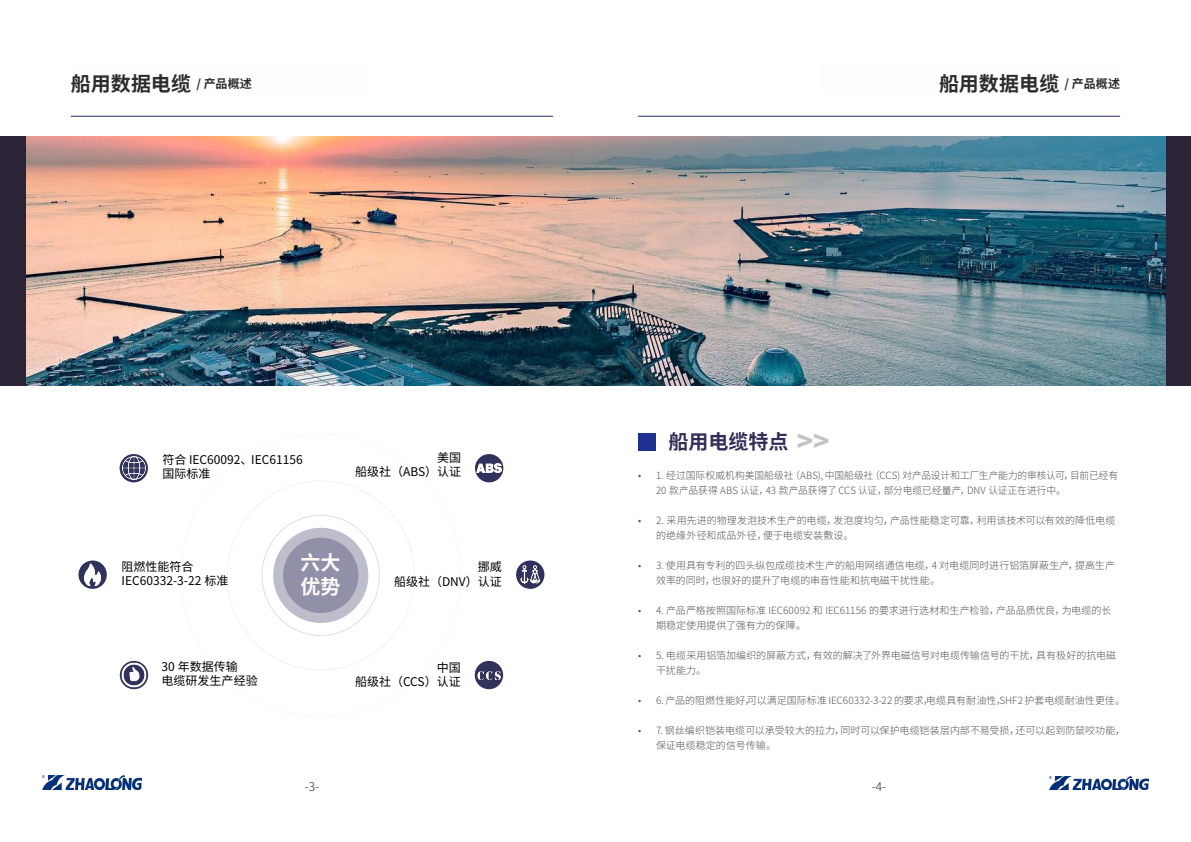
<style>
.page{position:relative;width:1191px;height:842px;background:#fff}
.page>*{position:absolute;margin:0;border:0;box-sizing:border-box;transform-origin:0 0}
.t1{font:700 20px "Source Han Sans CN";color:#2c2c2b}
.t2{font:700 20px "Source Han Sans CN";color:#352d57}
.t3{font:700 20px/24px "Source Han Sans CN";color:#fffaf7}
.t4{font:12px/14.4px "Source Han Sans CN";color:#000;text-align:right}
.t5{font:300 12px "Source Han Sans CN";color:#2c2c2b}
.t6{font:300 10px/15px "Source Han Sans CN";color:#525252}
.s1{font-weight:800;font-size:27px;color:#c4c4c4}
</style>
<div class="page">
<img style="left:43px;top:776px;width:99px;height:13px">
<img style="left:1049px;top:776px;width:99px;height:14px">
<div style="left:1165px;top:136px;width:25px;height:250px;background:#2b2336"></div>
<img style="left:26px;top:136px;width:1139px;height:250px">
<div style="left:638px;top:433px;width:17px;height:18px;background:#1e3190"></div>
<hr style="left:71px;top:116px;width:482px;height:1px;background:#232c64">
<hr style="left:638px;top:116px;width:482px;height:1px;background:#232c64">
<div style="left:0;top:136px;width:26px;height:250px;background:#2b2336"></div>
<div style="left:273px;top:528px;width:95px;height:95px;background:#bdbdcb;border-radius:50%"></div>
<div style="left:283px;top:538px;width:75px;height:75px;background:#9090a9;border-radius:50%"></div>
<div style="left:475px;top:454px;width:28px;height:28px;background:#32325f;border-radius:50%"></div>
<img style="left:476px;top:464px;width:26px;height:9px">
<svg style="left:120px;top:454px;width:28px;height:28px"></svg>
<img style="left:121px;top:456px;width:25px;height:25px">
<img style="left:516px;top:560px;width:28px;height:29px;border-radius:14px">
<svg style="left:78px;top:560px;width:29px;height:29px"></svg>
<img style="left:81px;top:563px;width:23px;height:23px">
<div style="left:475px;top:661px;width:28px;height:28px;background:#32325f;border-radius:50%"></div>
<img style="left:120px;top:661px;width:28px;height:28px;border-radius:14px">
<img style="left:518px;top:563px;width:23px;height:26px">
<img style="left:477px;top:671px;width:24px;height:9px">
<h1 class="t1" style="left:71px;top:72px;width:183px">船用数据电缆 <sup>/</sup> <sup>产品概述</sup></h1>
<h1 class="t1" style="left:939px;top:72px;width:183px">船用数据电缆 <sup>/</sup> <sup>产品概述</sup></h1>
<p class="t4" style="left:162px;top:453px;width:142px;text-align:left">符合 IEC60092、IEC61156国际标准</p>
<p class="t4" style="left:355px;top:451px;width:108px">美国<br>船级社（ABS）认证</p>
<p class="t4" style="left:121px;top:559px;width:108px;text-align:left">阻燃性能符合<br>IEC60332-3-22 标准</p>
<p class="t4" style="left:162px;top:659px;width:98px;text-align:left">30 年数据传输<br>电缆研发生产经验</p>
<h1 class="t3" style="left:300px;top:551px;width:41px">六大优势</h1>
<p class="t4" style="left:394px;top:560px;width:109px">挪威<br>船级社（DNV）认证</p>
<p class="t4" style="left:355px;top:660px;width:107px">中国<br>船级社（CCS）认证</p>
<h1 class="t2" style="left:668px;top:430px;width:163px">船用电缆特点 <span class="s1">&gt;&gt;</span></h1>
<p class="t6" style="left:656px;top:468px;width:464px;text-indent:-18px">• 1. 经过国际权威机构美国船级社（ABS), 中国船级社（CCS) 对产品设计和工厂生产能力的审核认可，目前已经有<br>20 款产品获得 ABS 认证，43 款产品获得了 CCS 认证，部分电缆已经量产，DNV 认证正在进行中。</p>
<p class="t6" style="left:656px;top:513px;width:461px;text-indent:-18px">• 2. 采用先进的物理发泡技术生产的电缆，发泡度均匀，产品性能稳定可靠，利用该技术可以有效的降低电缆的绝缘外径和成品外径，便于电缆安装敷设。</p>
<p class="t6" style="left:656px;top:558px;width:460px;text-indent:-18px">• 3. 使用具有专利的四头纵包成缆技术生产的船用网络通信电缆，4 对电缆同时进行铝箔屏蔽生产，提高生产效率的同时，也很好的提升了电缆的串音性能和抗电磁干扰性能。</p>
<p class="t6" style="left:656px;top:603px;width:457px;text-indent:-18px">• 4. 产品严格按照国际标准 IEC60092 和 IEC61156 的要求进行选材和生产检验，产品品质优良，为电缆的长期稳定使用提供了强有力的保障。</p>
<p class="t6" style="left:656px;top:648px;width:461px;text-indent:-18px">• 5. 电缆采用铝箔加编织的屏蔽方式，有效的解决了外界电磁信号对电缆传输信号的干扰，具有极好的抗电磁干扰能力。</p>
<p class="t6" style="left:638px;top:693px;width:488px">• 6. 产品的阻燃性能好，可以满足国际标准 IEC60332-3-22 的要求，电缆具有耐油性，SHF2 护套电缆耐油性更佳。</p>
<p class="t6" style="left:656px;top:723px;width:470px;text-indent:-18px">• 7. 钢丝编织铠装电缆可以承受较大的拉力，同时可以保护电缆铠装层内部不易受损，还可以起到防鼠咬功能，保证电缆稳定的信号传输。</p>
<p class="t5" style="left:305px;top:780px;width:16px">-3-</p>
<p class="t5" style="left:872px;top:780px;width:16px">-4-</p>
</div>
